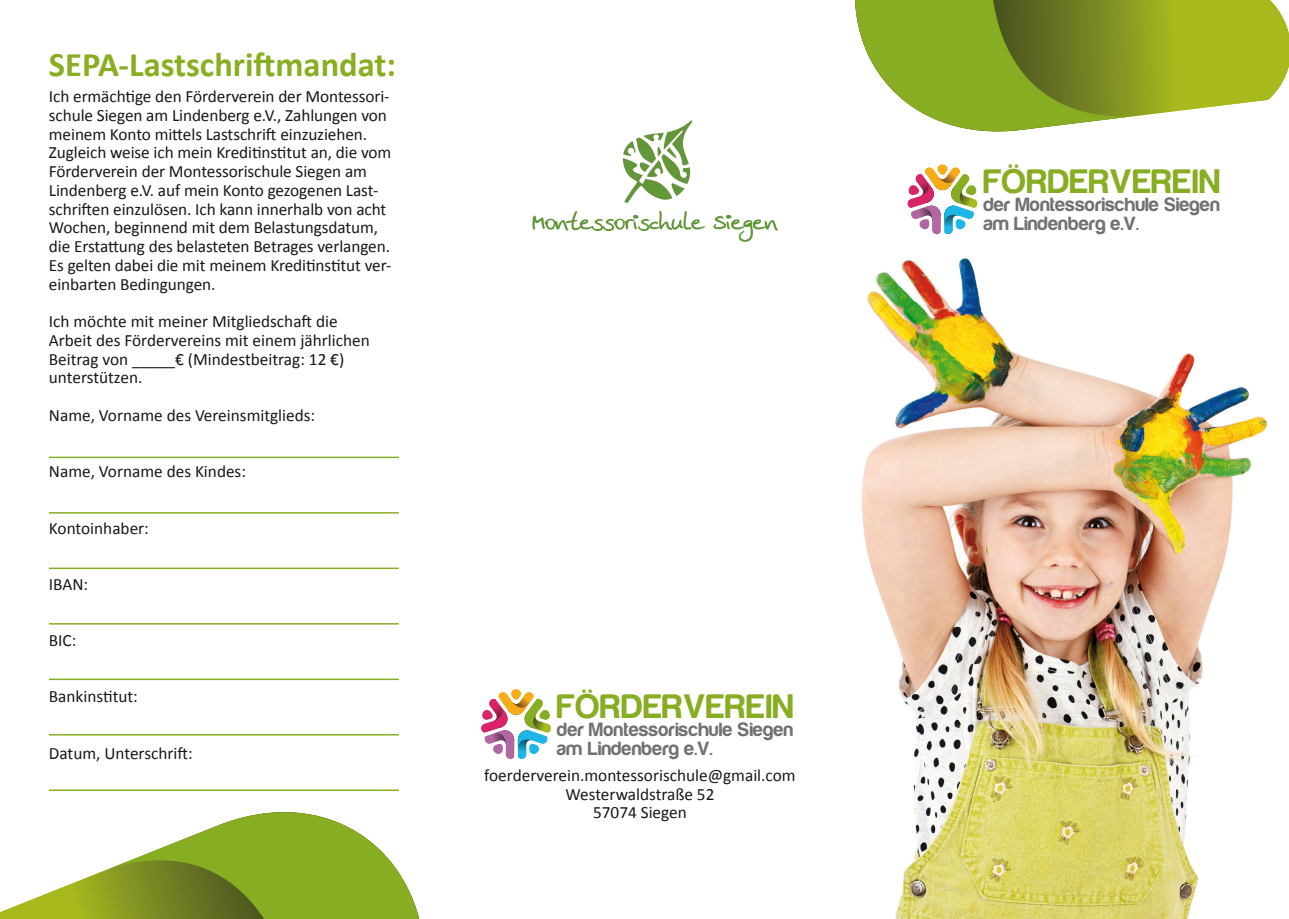
<style>
.page{position:relative;width:1289px;height:919px;background:#fff}
.page>*{position:absolute;margin:0;border:0;box-sizing:border-box;transform-origin:0 0}
.t1{font:35.1px "Harabara";letter-spacing:.025em;color:#87ad23}
.t2{font:700 34.5px "Calibri";color:#88ae21}
.t3{font:19.8px/18.5px "Harabara";letter-spacing:.025em;color:#707173}
.t4{font:17.25px/18.8px "Calibri";letter-spacing:-.005em;color:#1a171c}
</style>
<div class="page">
<img style="left:861px;top:234px;width:406px;height:684px">
<svg style="left:907px;top:164px;width:71px;height:70px"></svg>
<svg style="left:1131px;top:0;width:157px;height:117px;background:#acbc36"></svg>
<svg style="left:855px;top:0;width:276px;height:132px;background:#8ea641"></svg>
<svg style="left:481px;top:689px;width:70px;height:69px"></svg>
<svg style="left:0;top:790px;width:111px;height:128px"></svg>
<svg style="left:111px;top:791px;width:308px;height:127px"></svg>
<hr style="left:49px;top:567px;width:350px;height:2px;background:#88ae21">
<hr style="left:49px;top:623px;width:350px;height:1px;background:#88ae21">
<hr style="left:49px;top:678px;width:350px;height:2px;background:#88ae21">
<hr style="left:49px;top:734px;width:350px;height:1px;background:#88ae21">
<hr style="left:49px;top:789px;width:350px;height:2px;background:#88ae21">
<img style="left:532px;top:120px;width:246px;height:122px">
<hr style="left:49px;top:512px;width:350px;height:1px;background:#88ae21">
<hr style="left:49px;top:456px;width:350px;height:2px;background:#88ae21">
<h2 class="t2" style="left:49px;top:42px;width:348px">SEPA-Lastschriftmandat:</h2>
<p class="t4" style="left:49px;top:87px;width:344px">Ich ermächtige den Förderverein der Montessori&shy;schule Siegen am Lindenberg e.V., Zahlungen von meinem Konto mittels Lastschrift einzuziehen.<br>Zugleich weise ich mein Kreditinstitut an, die vom Förderverein der Montessorischule Siegen am Lindenberg e.V. auf mein Konto gezogenen Last&shy;schriften einzulösen. Ich kann innerhalb von acht Wochen, beginnend mit dem Belastungsdatum, die Erstattung des belasteten Betrages verlangen.<br>Es gelten dabei die mit meinem Kreditinstitut ver&shy;einbarten Bedingungen.</p>
<p class="t4" style="left:49px;top:312px;width:322px">Ich möchte mit meiner Mitgliedschaft die Arbeit des Fördervereins mit einem jährlichen Beitrag von _____€ (Mindestbeitrag: 12 €) unterstützen.</p>
<p class="t4" style="left:49px;top:406px;width:268px">Name, Vorname des Vereinsmitglieds:</p>
<p class="t4" style="left:49px;top:462px;width:199px">Name, Vorname des Kindes:</p>
<p class="t4" style="left:49px;top:518px;width:101px">Kontoinhaber:</p>
<p class="t4" style="left:49px;top:574px;width:41px">IBAN:</p>
<p class="t4" style="left:49px;top:631px;width:29px">BIC:</p>
<p class="t4" style="left:49px;top:687px;width:90px">Bankinstitut:</p>
<p class="t4" style="left:49px;top:743px;width:145px">Datum, Unterschrift:</p>
<h1 class="t1" style="left:557px;top:687px;width:238px">FÖRDERVEREIN</h1>
<p class="t3" style="left:557px;top:720px;width:237px">der Montessorischule Siegen am Lindenberg e.V.</p>
<p class="t4" style="left:484px;top:765px;width:313px;text-align:center">foerderverein.montessorischule@gmail.com<br>Westerwaldstraße 52<br>57074 Siegen</p>
<h1 class="t1" style="left:983px;top:163px;width:238px">FÖRDERVEREIN</h1>
<p class="t3" style="left:983px;top:196px;width:237px">der Montessorischule Siegen am Lindenberg e.V.</p>
</div>
